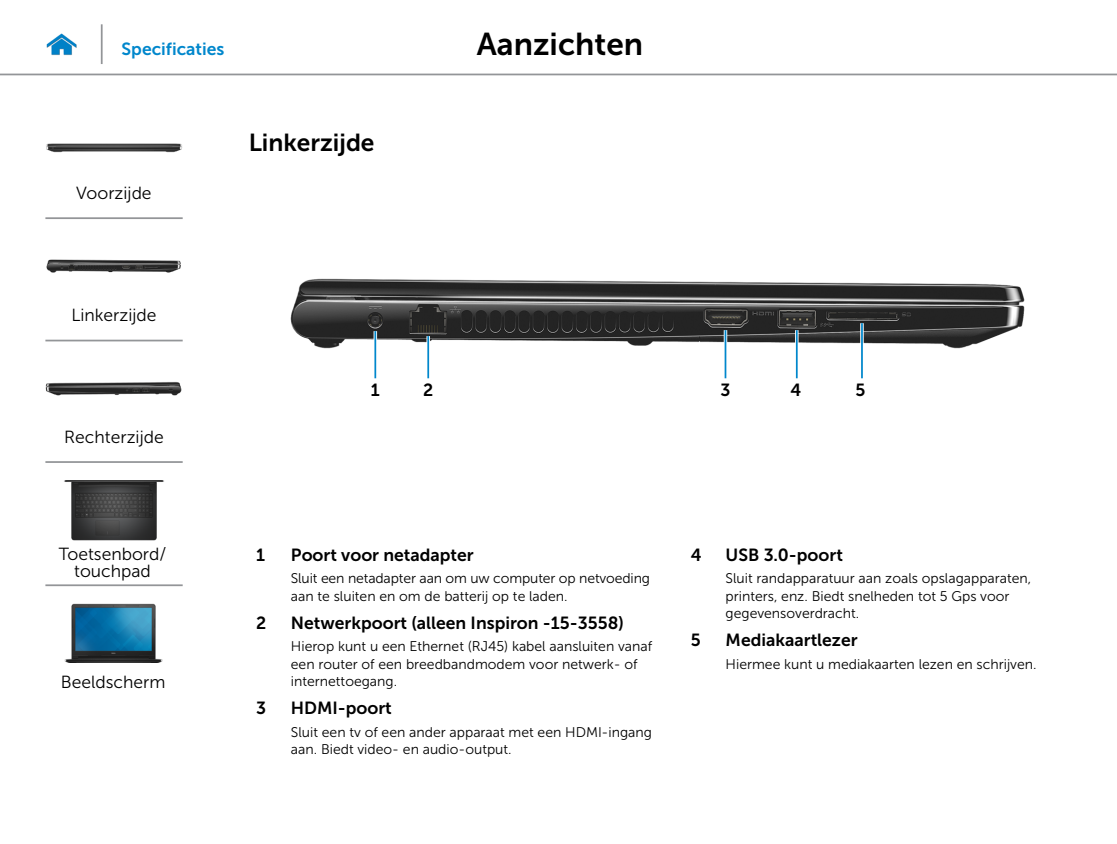
<style>
.page{position:relative;width:1117px;height:844px;background:#fff}
.page>*{position:absolute;margin:0;border:0;box-sizing:border-box;transform-origin:0 0}
.t1{font:31.5px "Museo Sans For Dell 700";color:#000}
.Head2{font:24.5px "Museo Sans For Dell 700";color:#000}
.Callout_Head{font:17.5px "Museo Sans For Dell 700";color:#000}
.t2{font:17.5px/17.5px "Museo Sans For Dell 300";color:#000;text-align:center}
.t3{font:17.5px "Museo Sans For Dell 700";color:#0087cc}
.Callout-L{font:17.5px "Museo Sans For Dell 700";color:#000}
.Callout_description{font:14px/17.5px "Museo Sans For Dell 300";color:#000}
</style>
<div class="page">
<hr style="left:0;top:74px;width:1116px;height:1px;background:#939598">
<img style="left:46px;top:33px;width:31px;height:23px">
<img style="left:290px;top:278px;width:735px;height:71px">
<svg style="left:426px;top:336px;width:4px;height:42px"></svg>
<hr style="left:427px;top:336px;width:2px;height:42px;background:#0087cc">
<svg style="left:373px;top:331px;width:4px;height:47px"></svg>
<hr style="left:374px;top:331px;width:2px;height:47px;background:#0087cc">
<svg style="left:723px;top:330px;width:4px;height:48px"></svg>
<hr style="left:724px;top:330px;width:2px;height:48px;background:#0087cc">
<svg style="left:794px;top:330px;width:4px;height:48px"></svg>
<hr style="left:795px;top:330px;width:2px;height:48px;background:#0087cc">
<hr style="left:860px;top:323px;width:3px;height:55px;background:#fff">
<hr style="left:860px;top:323px;width:2px;height:55px;background:#0087cc">
<hr style="left:101px;top:24px;width:2px;height:40px;background:#939598">
<img style="left:46px;top:143px;width:136px;height:10px">
<img style="left:46px;top:259px;width:135px;height:14px">
<img style="left:45px;top:381px;width:137px;height:15px">
<img style="left:64px;top:480px;width:100px;height:60px">
<img style="left:65px;top:603px;width:98px;height:59px">
<hr style="left:45px;top:217px;width:138px;height:2px;background:#939598">
<hr style="left:45px;top:339px;width:138px;height:2px;background:#939598">
<hr style="left:45px;top:461px;width:138px;height:2px;background:#939598">
<hr style="left:45px;top:584px;width:138px;height:2px;background:#939598">
<p class="t3" style="left:122px;top:39px;width:104px">Specificaties</p>
<h1 class="t1" style="left:477px;top:26px;width:168px">Aanzichten</h1>
<p class="t2" style="left:76px;top:184px;width:77px">Voorzijde</p>
<p class="t2" style="left:71px;top:306px;width:87px">Linkerzijde</p>
<p class="t2" style="left:64px;top:428px;width:101px">Rechterzijde</p>
<p class="t2" style="left:59px;top:545px;width:109px">Toetsenbord/ touchpad</p>
<p class="t2" style="left:61px;top:673px;width:106px">Beeldscherm</p>
<p class="Head2" style="left:249px;top:128px;width:127px">Linkerzijde</p>
<p class="Callout-L" style="left:371px;top:380px;width:10px">1</p>
<p class="Callout-L" style="left:423px;top:380px;width:12px">2</p>
<p class="Callout-L" style="left:720px;top:380px;width:12px">3</p>
<p class="Callout-L" style="left:790px;top:380px;width:12px">4</p>
<p class="Callout-L" style="left:855px;top:380px;width:11px">5</p>
<p class="Callout_Head" style="left:256px;top:544px;width:10px">1</p>
<p class="Callout_Head" style="left:291px;top:544px;width:184px">Poort voor netadapter</p>
<p class="Callout_description" style="left:291px;top:569px;width:360px">Sluit een netadapter aan om uw computer op netvoeding aan te sluiten en om de batterij op te laden.</p>
<p class="Callout_Head" style="left:256px;top:612px;width:12px">2</p>
<p class="Callout_Head" style="left:291px;top:612px;width:334px">Netwerkpoort (alleen Inspiron -15-3558)</p>
<p class="Callout_description" style="left:291px;top:637px;width:363px">Hierop kunt u een Ethernet (RJ45) kabel aansluiten vanaf een router of een breedbandmodem voor netwerk- of internettoegang.</p>
<p class="Callout_Head" style="left:256px;top:698px;width:12px">3</p>
<p class="Callout_Head" style="left:291px;top:698px;width:102px">HDMI-poort</p>
<p class="Callout_description" style="left:291px;top:723px;width:362px">Sluit een tv of een ander apparaat met een HDMI-ingang aan. Biedt video- en audio-output.</p>
<p class="Callout_Head" style="left:690px;top:544px;width:12px">4</p>
<p class="Callout_Head" style="left:725px;top:544px;width:119px">USB 3.0-poort</p>
<p class="Callout_description" style="left:725px;top:569px;width:307px">Sluit randapparatuur aan zoals opslagapparaten, printers, enz. Biedt snelheden tot 5 Gps voor gegevensoverdracht.</p>
<p class="Callout_Head" style="left:690px;top:630px;width:11px">5</p>
<p class="Callout_Head" style="left:725px;top:630px;width:134px">Mediakaartlezer</p>
<p class="Callout_description" style="left:725px;top:655px;width:312px">Hiermee kunt u mediakaarten lezen en schrijven.</p>
</div>
